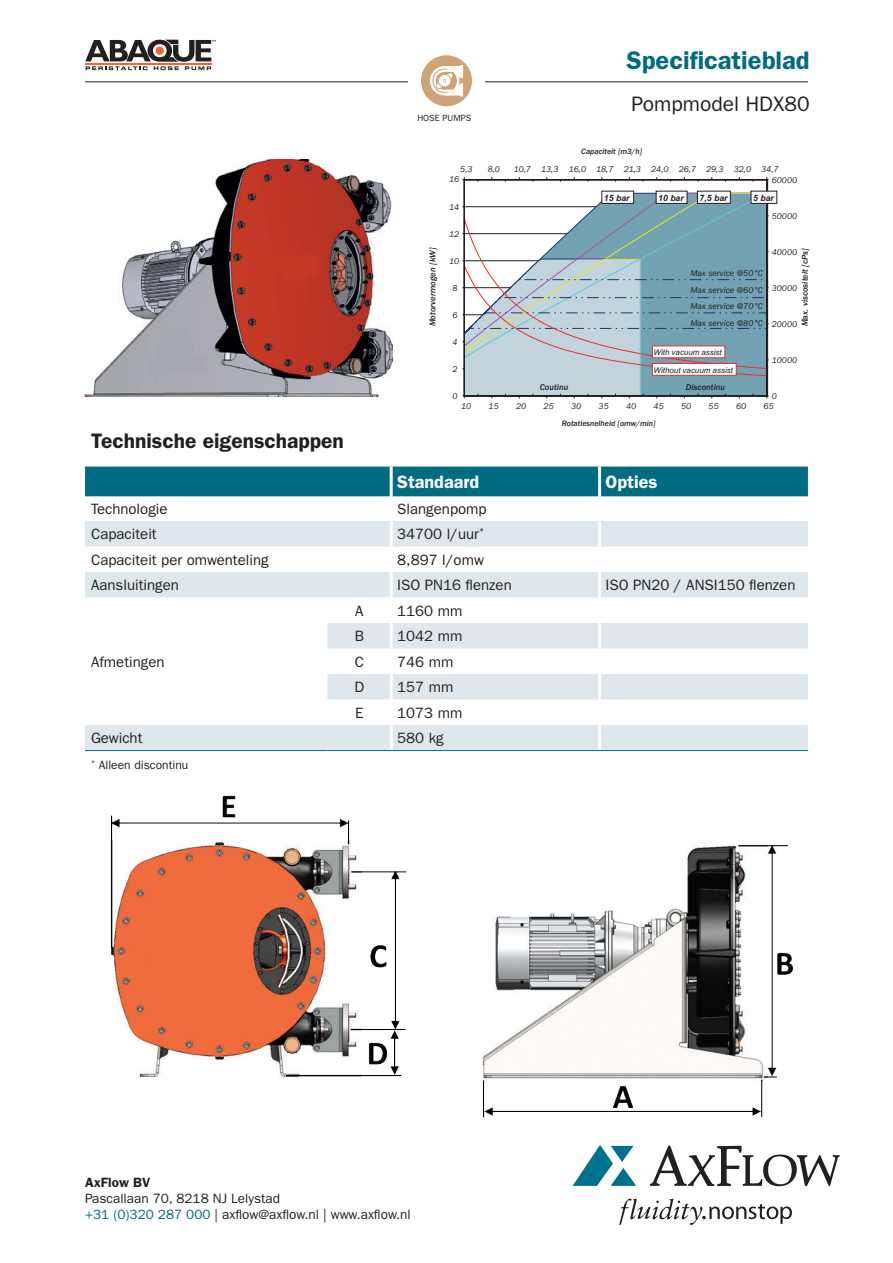
<style>
.page{position:relative;width:893px;height:1263px;background:#fff}
.page>*{position:absolute;margin:0;border:0;box-sizing:border-box;transform-origin:0 0}
.t1{font:600 25.5px "Franklin Gothic LT";color:#006c81}
.t2{font:600 21px "Franklin Gothic LT";color:#231f20}
.t3{font:21px "Franklin Gothic LT";color:#231f20}
.t4{font:600 18px "Franklin Gothic LT";color:#fff}
.t5{font:15px "Franklin Gothic LT";color:#231f20}
.t6{font:13.5px/16.2px "Franklin Gothic LT";color:#231f20}
.t7{font:600 13.5px "Franklin Gothic LT";color:#231f20}
.t8{font:12px "Franklin Gothic LT";color:#231f20}
.t9{font:9px "Franklin Gothic LT";color:#231f20}
.t10{font:italic 8.7px/17.7px "Franklin Gothic LT";color:#231f20}
.t11{font:italic 500 8.7px "Franklin Gothic LT";color:#231f20}
.t12{font:italic 700 8.7px "Arial";color:#231f20}
.t13{font:italic 500 7.95px "Franklin Gothic LT";color:#231f20}
.t14{font:italic 7.95px "Arial";color:#231f20}
.s1{color:#006c81}
</style>
<div class="page">
<hr style="left:85px;top:81px;width:723px;height:1px;background:#231f20">
<div style="left:408px;top:46px;width:77px;height:70px;background:#fff"></div>
<div style="left:421px;top:55px;width:51px;height:51px;background:#cfa375;border-radius:26px"></div>
<svg style="left:430px;top:65px;width:33px;height:32px"></svg>
<svg style="left:85px;top:40px;width:131px;height:30px"></svg>
<svg style="left:619px;top:1198px;width:173px;height:27px"></svg>
<svg style="left:573px;top:1145px;width:63px;height:41px"></svg>
<svg style="left:650px;top:1145px;width:190px;height:42px"></svg>
<div style="left:85px;top:467px;width:723px;height:29px;background:#006c81"></div>
<svg style="left:85px;top:521px;width:723px;height:229px"></svg>
<hr style="left:390px;top:467px;width:3px;height:29px;background:#fff">
<hr style="left:598px;top:467px;width:3px;height:29px;background:#fff">
<hr style="left:390px;top:521px;width:3px;height:25px;background:#fff">
<hr style="left:598px;top:521px;width:3px;height:25px;background:#fff">
<hr style="left:390px;top:546px;width:3px;height:26px;background:#fff">
<hr style="left:598px;top:546px;width:3px;height:26px;background:#fff">
<hr style="left:390px;top:572px;width:3px;height:25px;background:#fff">
<hr style="left:598px;top:572px;width:3px;height:25px;background:#fff">
<hr style="left:390px;top:597px;width:3px;height:26px;background:#fff">
<hr style="left:598px;top:597px;width:3px;height:26px;background:#fff">
<hr style="left:390px;top:623px;width:3px;height:25px;background:#fff">
<hr style="left:598px;top:623px;width:3px;height:25px;background:#fff">
<hr style="left:390px;top:648px;width:3px;height:26px;background:#fff">
<hr style="left:598px;top:648px;width:3px;height:26px;background:#fff">
<hr style="left:390px;top:674px;width:3px;height:25px;background:#fff">
<hr style="left:598px;top:674px;width:3px;height:25px;background:#fff">
<hr style="left:390px;top:699px;width:3px;height:26px;background:#fff">
<hr style="left:598px;top:699px;width:3px;height:26px;background:#fff">
<hr style="left:390px;top:725px;width:3px;height:25px;background:#fff">
<hr style="left:598px;top:725px;width:3px;height:25px;background:#fff">
<hr style="left:85px;top:750px;width:242px;height:1px;background:#006c81">
<hr style="left:327px;top:750px;width:64px;height:1px;background:#006c81">
<hr style="left:391px;top:750px;width:209px;height:1px;background:#006c81">
<hr style="left:600px;top:750px;width:208px;height:1px;background:#006c81">
<img style="left:110px;top:795px;width:684px;height:322px">
<img style="left:85px;top:159px;width:308px;height:238px">
<svg style="left:465px;top:181px;width:301px;height:77px"></svg>
<hr style="left:768px;top:179px;width:1px;height:218px;background:#000001">
<svg style="left:462px;top:258px;width:307px;height:140px;background:#a9bec8"></svg>
<div style="left:463px;top:179px;width:305px;height:218px;border:1px solid #231f20"></div>
<div style="left:751px;top:191px;width:26px;height:13px;background:#fff;border:1px solid #231f20"></div>
<div style="left:697px;top:191px;width:34px;height:13px;background:#fff;border:1px solid #231f20"></div>
<div style="left:656px;top:191px;width:31px;height:13px;background:#fff;border:1px solid #231f20"></div>
<div style="left:601px;top:191px;width:33px;height:13px;background:#fff;border:1px solid #231f20"></div>
<p class="t9" style="left:417px;top:112px;width:55px">HOSE PUMPS</p>
<h1 class="t1" style="left:626px;top:45px;width:185px">Specificatieblad</h1>
<h2 class="t3" style="left:632px;top:92px;width:179px">Pompmodel HDX80</h2>
<p class="t13" style="left:581px;top:147px;width:62px">Capaciteit [m3/h]</p>
<p class="t10" style="left:460px;top:161px;width:14px">5,3</p>
<p class="t10" style="left:488px;top:161px;width:14px">8,0</p>
<p class="t10" style="left:514px;top:161px;width:266px">10,7 13,3 16,0 18,7 21,3 24,0 26,7 29,3 32,0 34,7</p>
<p class="t10" style="left:449px;top:171px;width:12px">16</p>
<p class="t10" style="left:449px;top:198px;width:12px">14</p>
<p class="t10" style="left:449px;top:225px;width:12px">12</p>
<p class="t10" style="left:772px;top:171px;width:27px">60000</p>
<p class="t12" style="left:604px;top:192px;width:27px">15 bar</p>
<p class="t12" style="left:658px;top:192px;width:27px">10 bar</p>
<p class="t12" style="left:700px;top:192px;width:29px">7,5 bar</p>
<p class="t12" style="left:753px;top:192px;width:22px">5 bar</p>
<p class="t10" style="left:772px;top:207px;width:27px">50000</p>
<p class="t11" style="left:428px;top:326px;width:81px;rotate:-90deg">Motorvermogen [kW]</p>
<p class="t11" style="left:800px;top:326px;width:80px;rotate:-90deg">Max. viscositeit [cPs]</p>
<p class="t10" style="left:772px;top:243px;width:27px">40000</p>
<p class="t10" style="left:449px;top:252px;width:12px">10</p>
<p class="t10" style="left:690px;top:264px;width:74px">Max service @50°C<br>Max service @60°C</p>
<p class="t10" style="left:690px;top:298px;width:74px;line-height:16.4px">Max service @70°C<br>Max service @80°C</p>
<p class="t10" style="left:772px;top:279px;width:27px">30000</p>
<p class="t10" style="left:452px;top:279px;width:7px">8</p>
<p class="t10" style="left:452px;top:306px;width:7px">6</p>
<p class="t10" style="left:772px;top:315px;width:27px">20000</p>
<p class="t10" style="left:452px;top:333px;width:7px">4</p>
<p class="t10" style="left:452px;top:360px;width:7px">2</p>
<p class="t10" style="left:452px;top:387px;width:7px">0</p>
<p class="t14" style="left:654px;top:348px;width:70px">With vacuum assist</p>
<p class="t14" style="left:654px;top:365px;width:81px">Without vacuum assist</p>
<p class="t11" style="left:540px;top:382px;width:30px">Coutinu</p>
<p class="t11" style="left:686px;top:382px;width:41px">Discontinu</p>
<p class="t10" style="left:772px;top:351px;width:27px">10000</p>
<p class="t10" style="left:772px;top:387px;width:7px">0</p>
<p class="t10" style="left:461px;top:397px;width:12px">10</p>
<p class="t10" style="left:489px;top:397px;width:12px">15</p>
<p class="t10" style="left:516px;top:397px;width:12px">20</p>
<p class="t10" style="left:544px;top:397px;width:12px">25</p>
<p class="t10" style="left:571px;top:397px;width:12px">30</p>
<p class="t10" style="left:599px;top:397px;width:12px">35</p>
<p class="t10" style="left:626px;top:397px;width:12px">40</p>
<p class="t10" style="left:654px;top:397px;width:12px">45</p>
<p class="t10" style="left:681px;top:397px;width:12px">50</p>
<p class="t10" style="left:709px;top:397px;width:12px">55</p>
<p class="t10" style="left:736px;top:397px;width:12px">60</p>
<p class="t10" style="left:764px;top:397px;width:12px">65</p>
<h2 class="t2" style="left:91px;top:428px;width:254px">Technische eigenschappen</h2>
<p class="t13" style="left:562px;top:419px;width:95px">Rotatiesnelheid [omw/min]</p>
<p class="t4" style="left:397px;top:471px;width:84px">Standaard</p>
<p class="t4" style="left:606px;top:471px;width:53px">Opties</p>
<p class="t5" style="left:91px;top:500px;width:78px">Technologie</p>
<p class="t5" style="left:397px;top:500px;width:91px">Slangenpomp</p>
<p class="t5" style="left:91px;top:526px;width:67px">Capaciteit</p>
<p class="t5" style="left:397px;top:526px;width:89px">34700 l/uur<sup>*</sup></p>
<p class="t5" style="left:91px;top:551px;width:179px">Capaciteit per omwenteling</p>
<p class="t5" style="left:397px;top:551px;width:88px">8,897 l/omw</p>
<p class="t5" style="left:91px;top:577px;width:89px">Aansluitingen</p>
<p class="t5" style="left:397px;top:577px;width:116px">ISO PN16 flenzen</p>
<p class="t5" style="left:606px;top:577px;width:191px">ISO PN20 / ANSI150 flenzen</p>
<p class="t5" style="left:91px;top:653px;width:75px">Afmetingen</p>
<p class="t5" style="left:355px;top:602px;width:10px">A</p>
<p class="t5" style="left:397px;top:602px;width:67px">1160 mm</p>
<p class="t5" style="left:355px;top:628px;width:11px">B</p>
<p class="t5" style="left:397px;top:628px;width:67px">1042 mm</p>
<p class="t5" style="left:355px;top:653px;width:11px">C</p>
<p class="t5" style="left:397px;top:653px;width:58px">746 mm</p>
<p class="t5" style="left:354px;top:679px;width:11px">D</p>
<p class="t5" style="left:397px;top:679px;width:58px">157 mm</p>
<p class="t5" style="left:355px;top:704px;width:10px">E</p>
<p class="t5" style="left:397px;top:704px;width:67px">1073 mm</p>
<p class="t5" style="left:91px;top:730px;width:53px">Gewicht</p>
<p class="t5" style="left:397px;top:730px;width:48px">580 kg</p>
<p class="t8" style="left:91px;top:758px;width:99px"><sup>*</sup> Alleen discontinu</p>
<p class="t7" style="left:85px;top:1174px;width:67px">AxFlow BV</p>
<p class="t6" style="left:85px;top:1190px;width:327px">Pascallaan 70, 8218 NJ Lelystad<br><span class="s1">+31 (0)320 287 000</span> | axflow@axflow.nl | www.axflow.nl</p>
</div>
